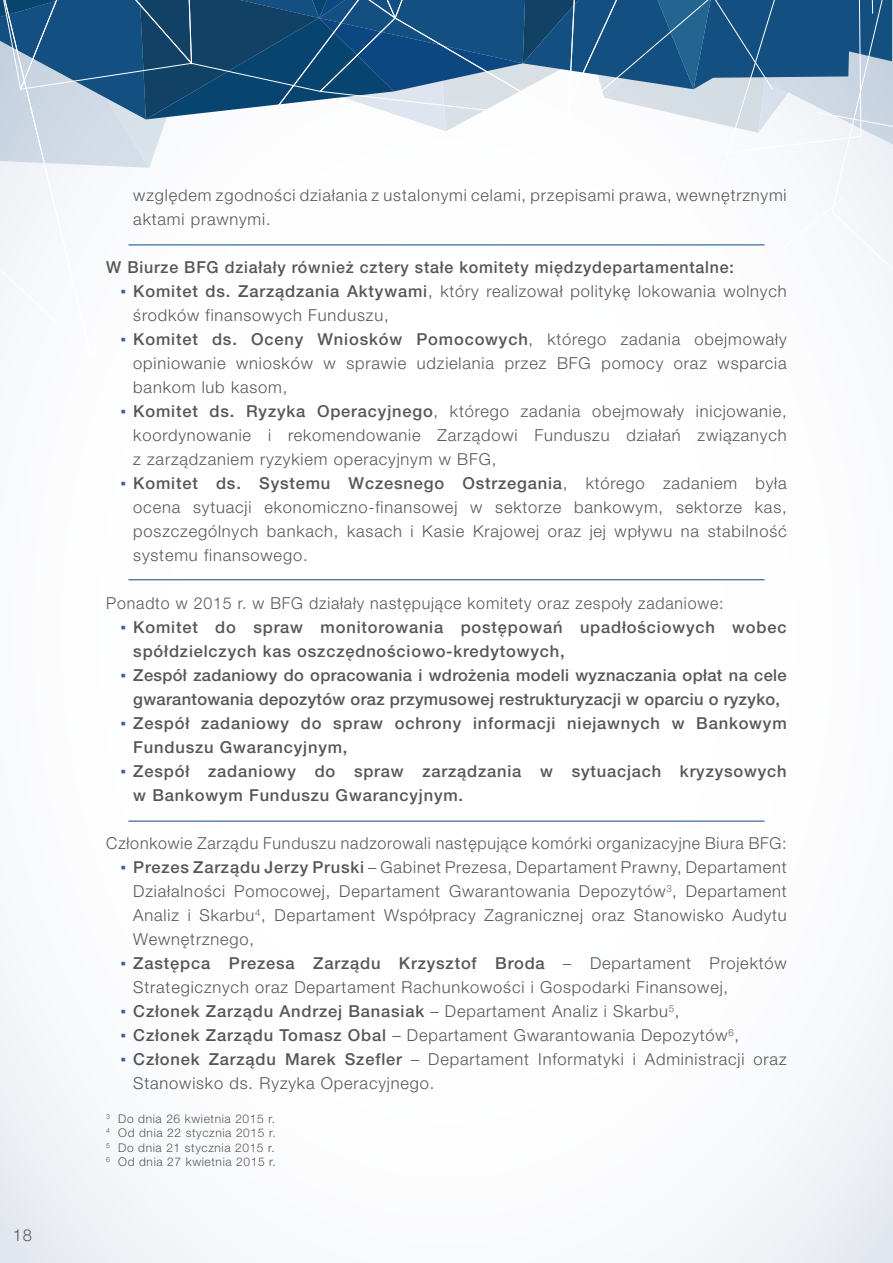
<style>
.page{position:relative;width:893px;height:1263px;background:#fff}
.page>*{position:absolute;margin:0;border:0;box-sizing:border-box;transform-origin:0 0}
.t1{font:300 16.5px/24px "Helvetica Neue LT Pro";letter-spacing:.05em;color:#575756}
.t2{font:500 16.5px/24px "Helvetica Neue LT Pro";letter-spacing:.05em;color:#575756}
.t3{font:500 16.5px/24px "Helvetica Neue LT Pro";letter-spacing:.02em;color:#575756;text-align:center}
.t4{font:300 12px/14.4px "Helvetica Neue LT Pro";letter-spacing:.05em;color:#575756;text-align:justify}
.t5{font:300 7.05px/14.4px "Helvetica Neue LT Pro";color:#575756;text-align:justify}
.s1{font-family:"Tahoma";font-weight:400;color:#456196}
.s2{font-weight:500}
.s3{font-weight:300}
</style>
<div class="page">
<svg style="left:892px;top:957px;width:1px;height:306px"></svg>
<svg style="left:0;top:0;width:893px;height:307px"></svg>
<hr style="left:128px;top:244px;width:637px;height:1px;background:#0d4781">
<hr style="left:128px;top:579px;width:637px;height:1px;background:#0d4781">
<hr style="left:128px;top:821px;width:637px;height:1px;background:#0d4781">
<p class="t1" style="left:13px;top:1223px;width:21px">18</p>
<p class="t1" style="left:133px;top:183px;width:655px">względem zgodności działania z ustalonymi celami, przepisami prawa, wewnętrznymi aktami prawnymi.</p>
<p class="t2" style="left:106px;top:255px;width:629px">W Biurze BFG działały również cztery stałe komitety międzydepartamentalne:</p>
<p class="t1" style="left:133px;top:279px;width:655px;text-indent:-13px"><span class="s1">▪</span> <span class="s2">Komitet ds. Zarządzania Aktywami</span>, który realizował politykę lokowania wolnych środków finansowych Funduszu,</p>
<p class="t1" style="left:133px;top:327px;width:655px;text-align:justify;text-indent:-13px"><span class="s1">▪</span> <span class="s2">Komitet ds. Oceny Wniosków Pomocowych</span>, którego zadania obejmowały opiniowanie wniosków w sprawie udzielania przez BFG pomocy oraz wsparcia bankom lub kasom,</p>
<p class="t1" style="left:133px;top:399px;width:655px;text-align:justify;text-indent:-13px"><span class="s1">▪</span> <span class="s2">Komitet ds. Ryzyka Operacyjnego</span>, którego zadania obejmowały inicjowanie, koordynowanie i rekomendowanie Zarządowi Funduszu działań związanych z zarządzaniem ryzykiem operacyjnym w BFG,</p>
<p class="t1" style="left:133px;top:471px;width:655px;text-align:justify;text-indent:-13px"><span class="s1">▪</span> <span class="s2">Komitet ds. Systemu Wczesnego Ostrzegania</span>, którego zadaniem była ocena sytuacji ekonomiczno-finansowej w sektorze bankowym, sektorze kas, poszczególnych bankach, kasach i Kasie Krajowej oraz jej wpływu na stabilność systemu finansowego.</p>
<p class="t1" style="left:106px;top:591px;width:619px">Ponadto w 2015 r. w BFG działały następujące komitety oraz zespoły zadaniowe:</p>
<p class="t2" style="left:133px;top:615px;width:655px;text-indent:-13px"><span class="s1">▪</span> Komitet do spraw monitorowania postępowań upadłościowych wobec spółdzielczych kas oszczędnościowo-kredytowych,</p>
<p class="t3" style="left:121px;top:663px;width:668px"><span class="s1">▪</span> Zespół zadaniowy do opracowania i wdrożenia modeli wyznaczania opłat na cele gwarantowania depozytów oraz przymusowej restrukturyzacji w oparciu o ryzyko,</p>
<p class="t2" style="left:133px;top:711px;width:655px;text-indent:-13px"><span class="s1">▪</span> Zespół zadaniowy do spraw ochrony informacji niejawnych w Bankowym<br>Funduszu Gwarancyjnym,</p>
<p class="t2" style="left:133px;top:759px;width:655px;text-indent:-13px"><span class="s1">▪</span> Zespół zadaniowy do spraw zarządzania w sytuacjach kryzysowych w Bankowym Funduszu Gwarancyjnym.</p>
<p class="t1" style="left:106px;top:831px;width:682px">Członkowie Zarządu Funduszu nadzorowali następujące komórki organizacyjne Biura BFG:</p>
<p class="t1" style="left:133px;top:855px;width:655px;text-align:justify;text-indent:-13px"><span class="s1">▪</span> <span class="s2">Prezes Zarządu Jerzy Pruski</span> – Gabinet Prezesa, Departament Prawny, Departament Działalności Pomocowej, Departament Gwarantowania Depozytów<sup>3</sup>, Departament Analiz i Skarbu<sup>4</sup>, Departament Współpracy Zagranicznej oraz Stanowisko Audytu Wewnętrznego,</p>
<p class="t1" style="left:133px;top:951px;width:655px;text-indent:-13px"><span class="s1">▪</span> <span class="s2">Zastępca Prezesa Zarządu Krzysztof Broda</span> – Departament Projektów<br>Strategicznych oraz Departament Rachunkowości i Gospodarki Finansowej,</p>
<p class="t2" style="left:121px;top:999px;width:560px"><span class="s1">▪</span> Członek Zarządu Andrzej Banasiak <span class="s3">– Departament Analiz i Skarbu</span><sup>5</sup><span class="s3">,</span></p>
<p class="t1" style="left:121px;top:1023px;width:620px"><span class="s1">▪</span> <span class="s2">Członek Zarządu Tomasz Obal</span> – Departament Gwarantowania Depozytów<sup>6</sup>,</p>
<p class="t1" style="left:133px;top:1047px;width:655px;text-indent:-13px"><span class="s1">▪</span> <span class="s2">Członek Zarządu Marek Szefler</span> – Departament Informatyki i Administracji oraz<br>Stanowisko ds. Ryzyka Operacyjnego.</p>
<p class="t5" style="left:106px;top:1109px;width:5px">3<br>4<br>5<br>6</p>
<p class="t4" style="left:118px;top:1111px;width:159px">Do dnia 26 kwietnia 2015 r.<br>Od dnia 22 stycznia 2015 r.<br>Do dnia 21 stycznia 2015 r.<br>Od dnia 27 kwietnia 2015 r.</p>
</div>
